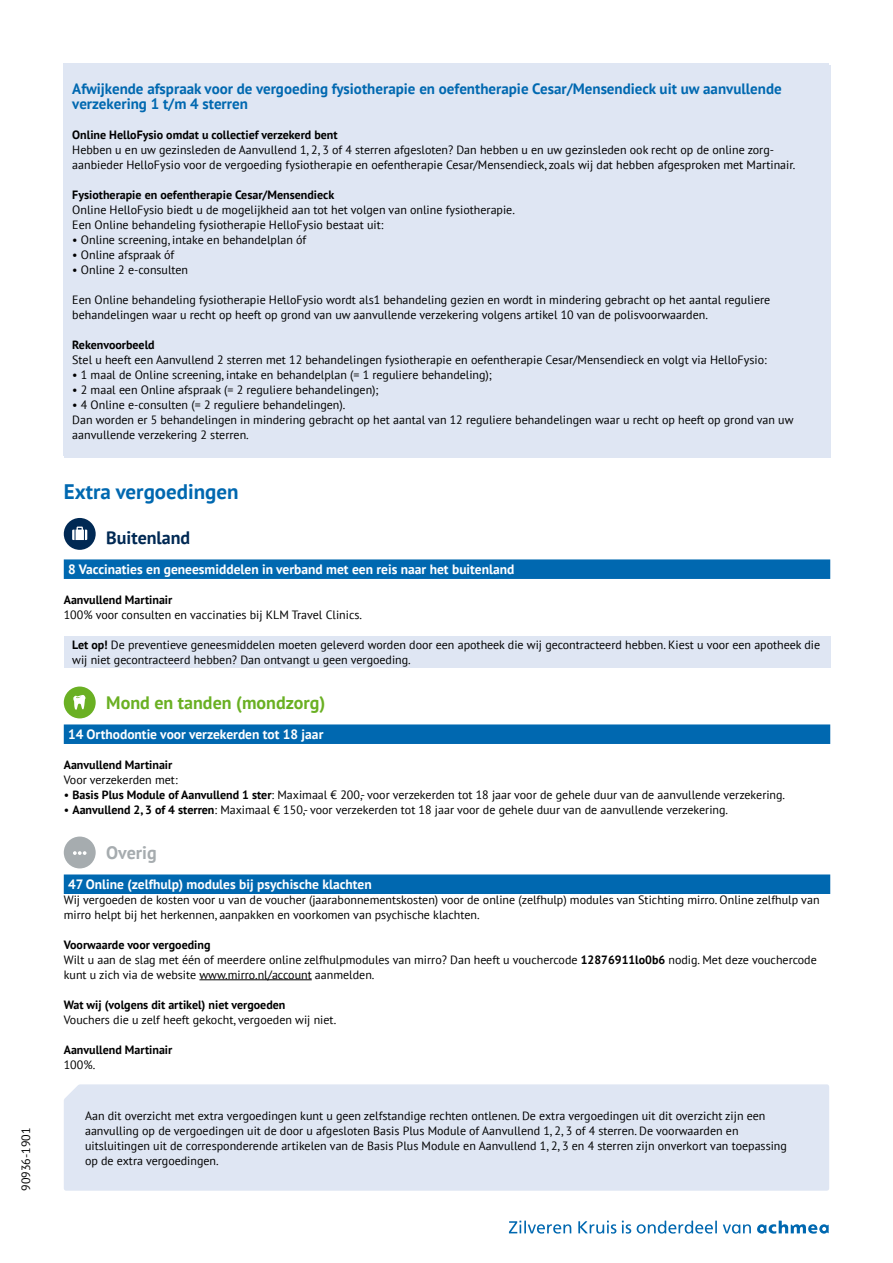
<style>
.page{position:relative;width:893px;height:1263px;background:#fff}
.page>*{position:absolute;margin:0;border:0;box-sizing:border-box;transform-origin:0 0}
.t1{font:700 21px "PT Sans";color:#0068b0}
.t2{font:700 18px "PT Sans";color:#6ab023}
.t3{font:700 18px "PT Sans";color:#002954}
.t4{font:700 18px "PT Sans";color:#a6acaf}
.t5{font:700 15px/15px "PT Sans";color:#0068b0}
.t6{font:700 13.5px "PT Sans";color:#fff}
.t7{font:12px/15px "PT Sans";color:#000}
.t8{font:700 12px "PT Sans";color:#000}
.s1{font-weight:700}
</style>
<div class="page">
<div style="left:64px;top:66px;width:766px;height:17px;background:#dfe6f3"></div>
<div style="left:64px;top:80px;width:766px;height:63px;background:#dfe6f3"></div>
<div style="left:64px;top:142px;width:766px;height:31px;background:#dfe6f3"></div>
<div style="left:64px;top:172px;width:766px;height:16px;background:#dfe6f3"></div>
<div style="left:64px;top:187px;width:766px;height:16px;background:#dfe6f3"></div>
<div style="left:64px;top:202px;width:766px;height:16px;background:#dfe6f3"></div>
<div style="left:64px;top:217px;width:766px;height:16px;background:#dfe6f3"></div>
<div style="left:64px;top:232px;width:766px;height:16px;background:#dfe6f3"></div>
<div style="left:64px;top:247px;width:766px;height:16px;background:#dfe6f3"></div>
<div style="left:64px;top:262px;width:766px;height:16px;background:#dfe6f3"></div>
<div style="left:64px;top:277px;width:766px;height:16px;background:#dfe6f3"></div>
<div style="left:64px;top:292px;width:766px;height:31px;background:#dfe6f3"></div>
<div style="left:64px;top:322px;width:766px;height:16px;background:#dfe6f3"></div>
<div style="left:64px;top:337px;width:766px;height:16px;background:#dfe6f3"></div>
<div style="left:64px;top:352px;width:766px;height:16px;background:#dfe6f3"></div>
<div style="left:64px;top:367px;width:766px;height:16px;background:#dfe6f3"></div>
<div style="left:64px;top:382px;width:766px;height:16px;background:#dfe6f3"></div>
<div style="left:64px;top:397px;width:766px;height:16px;background:#dfe6f3"></div>
<div style="left:64px;top:412px;width:766px;height:31px;background:#dfe6f3"></div>
<div style="left:64px;top:442px;width:766px;height:16px;background:#dfe6f3"></div>
<div style="left:64px;top:559px;width:766px;height:20px;background:#0068b0"></div>
<div style="left:64px;top:637px;width:766px;height:31px;background:#dfe6f3"></div>
<div style="left:64px;top:724px;width:766px;height:20px;background:#0068b0"></div>
<div style="left:64px;top:874px;width:766px;height:20px;background:#0068b0"></div>
<hr style="left:199px;top:979px;width:113px;height:1px;background:#000">
<div style="left:64px;top:686px;width:32px;height:32px;background:#6ab023;border-radius:50%"></div>
<svg style="left:73px;top:695px;width:13px;height:15px"></svg>
<div style="left:64px;top:836px;width:32px;height:32px;background:#a6acaf;border-radius:50%"></div>
<svg style="left:73px;top:851px;width:14px;height:4px"></svg>
<div style="left:64px;top:518px;width:32px;height:32px;background:#002954;border-radius:50%"></div>
<svg style="left:72px;top:527px;width:15px;height:13px"></svg>
<div style="left:64px;top:1084px;width:765px;height:107px;background:#dfe6f3"></div>
<svg style="left:757px;top:1220px;width:72px;height:14px"></svg>
<svg style="left:723px;top:1224px;width:28px;height:9px"></svg>
<svg style="left:509px;top:1220px;width:62px;height:13px"></svg>
<svg style="left:578px;top:1220px;width:38px;height:13px"></svg>
<svg style="left:622px;top:1220px;width:9px;height:13px"></svg>
<svg style="left:637px;top:1220px;width:80px;height:13px"></svg>
<p class="t7" style="left:18px;top:1191px;width:65px;rotate:-90deg">90936-1901</p>
<p class="t5" style="left:72px;top:81px;width:711px">Afwijkende afspraak voor de vergoeding fysiotherapie en oefentherapie Cesar/Mensendieck uit uw aanvullende verzekering 1 t/m 4 sterren</p>
<p class="t8" style="left:72px;top:127px;width:267px">Online HelloFysio omdat u collectief verzekerd bent</p>
<p class="t7" style="left:72px;top:142px;width:725px">Hebben u en uw gezinsleden de Aanvullend 1, 2, 3 of 4 sterren afgesloten? Dan hebben u en uw gezinsleden ook recht op de online zorg&shy;aanbieder HelloFysio voor de vergoeding fysiotherapie en oefentherapie Cesar/Mensendieck, zoals wij dat hebben afgesproken met Martinair.</p>
<p class="t8" style="left:72px;top:187px;width:263px">Fysiotherapie en oefentherapie Cesar/Mensendieck</p>
<p class="t7" style="left:72px;top:202px;width:444px">Online HelloFysio biedt u de mogelijkheid aan tot het volgen van online fysiotherapie.<br>Een Online behandeling fysiotherapie HelloFysio bestaat uit:</p>
<p class="t7" style="left:72px;top:232px;width:236px">• Online screening, intake en behandelplan óf</p>
<p class="t7" style="left:72px;top:247px;width:103px">• Online afspraak óf</p>
<p class="t7" style="left:72px;top:262px;width:117px">• Online 2 e-consulten</p>
<p class="t7" style="left:72px;top:292px;width:700px">Een Online behandeling fysiotherapie HelloFysio wordt als1 behandeling gezien en wordt in mindering gebracht op het aantal reguliere behandelingen waar u recht op heeft op grond van uw aanvullende verzekering volgens artikel 10 van de polisvoorwaarden.</p>
<p class="t8" style="left:72px;top:337px;width:84px">Rekenvoorbeeld</p>
<p class="t7" style="left:72px;top:352px;width:696px">Stel u heeft een Aanvullend 2 sterren met 12 behandelingen fysiotherapie en oefentherapie Cesar/Mensendieck en volgt via HelloFysio:</p>
<p class="t7" style="left:72px;top:367px;width:421px">• 1 maal de Online screening, intake en behandelplan (= 1 reguliere behandeling);</p>
<p class="t7" style="left:72px;top:382px;width:308px">• 2 maal een Online afspraak (= 2 reguliere behandelingen);</p>
<p class="t7" style="left:72px;top:397px;width:723px">• 4 Online e-consulten (= 2 reguliere behandelingen).<br>Dan worden er 5 behandelingen in mindering gebracht op het aantal van 12 reguliere behandelingen waar u recht op heeft op grond van uw aanvullende verzekering 2 sterren.</p>
<h1 class="t1" style="left:64px;top:477px;width:176px">Extra vergoedingen</h1>
<h2 class="t3" style="left:106px;top:525px;width:86px">Buitenland</h2>
<p class="t6" style="left:68px;top:560px;width:448px">8 Vaccinaties en geneesmiddelen in verband met een reis naar het buitenland</p>
<p class="t8" style="left:64px;top:592px;width:110px">Aanvullend Martinair</p>
<p class="t7" style="left:64px;top:607px;width:300px">100% voor consulten en vaccinaties bij KLM Travel Clinics.</p>
<p class="t7" style="left:72px;top:637px;width:749px"><span class="s1">Let op!</span> De preventieve geneesmiddelen moeten geleverd worden door een apotheek die wij gecontracteerd hebben. Kiest u voor een apotheek die wij niet gecontracteerd hebben? Dan ontvangt u geen vergoeding.</p>
<h2 class="t2" style="left:106px;top:690px;width:221px">Mond en tanden (mondzorg)</h2>
<p class="t6" style="left:68px;top:725px;width:257px">14 Orthodontie voor verzekerden tot 18 jaar</p>
<p class="t8" style="left:64px;top:757px;width:110px">Aanvullend Martinair</p>
<p class="t7" style="left:64px;top:772px;width:115px">Voor verzekerden met:</p>
<p class="t7" style="left:64px;top:787px;width:723px">• <span class="s1">Basis Plus Module of Aanvullend 1 ster</span>: Maximaal € 200,- voor verzekerden tot 18 jaar voor de gehele duur van de aanvullende verzekering.</p>
<p class="t7" style="left:64px;top:802px;width:666px">• <span class="s1">Aanvullend 2, 3 of 4 sterren</span>: Maximaal € 150,- voor verzekerden tot 18 jaar voor de gehele duur van de aanvullende verzekering.</p>
<h2 class="t4" style="left:106px;top:840px;width:52px">Overig</h2>
<p class="t6" style="left:68px;top:875px;width:305px">47 Online (zelfhulp) modules bij psychische klachten</p>
<p class="t7" style="left:64px;top:892px;width:757px">Wij vergoeden de kosten voor u van de voucher (jaarabonnementskosten) voor de online (zelfhulp) modules van Stichting mirro. Online zelfhulp van mirro helpt bij het herkennen, aanpakken en voorkomen van psychische klachten.</p>
<p class="t7" style="left:64px;top:937px;width:755px"><span class="s1">Voorwaarde voor vergoeding<br></span>Wilt u aan de slag met één of meerdere online zelfhulpmodules van mirro? Dan heeft u vouchercode <span class="s1">12876911lo0b6</span> nodig. Met deze vouchercode kunt u zich via de website www.mirro.nl/account aanmelden.</p>
<p class="t8" style="left:64px;top:997px;width:223px">Wat wij (volgens dit artikel) niet vergoeden</p>
<p class="t7" style="left:64px;top:1012px;width:274px">Vouchers die u zelf heeft gekocht, vergoeden wij niet.</p>
<p class="t8" style="left:64px;top:1042px;width:110px">Aanvullend Martinair</p>
<p class="t7" style="left:64px;top:1057px;width:33px">100%.</p>
<p class="t7" style="left:85px;top:1107px;width:703px">Aan dit overzicht met extra vergoedingen kunt u geen zelfstandige rechten ontlenen. De extra vergoedingen uit dit overzicht zijn een aanvulling op de vergoedingen uit de door u afgesloten Basis Plus Module of Aanvullend 1, 2, 3 of 4 sterren. De voorwaarden en uitsluitingen uit de corresponderende artikelen van de Basis Plus Module en Aanvullend 1, 2, 3 en 4 sterren zijn onverkort van toepassing op de extra vergoedingen.</p>
</div>
